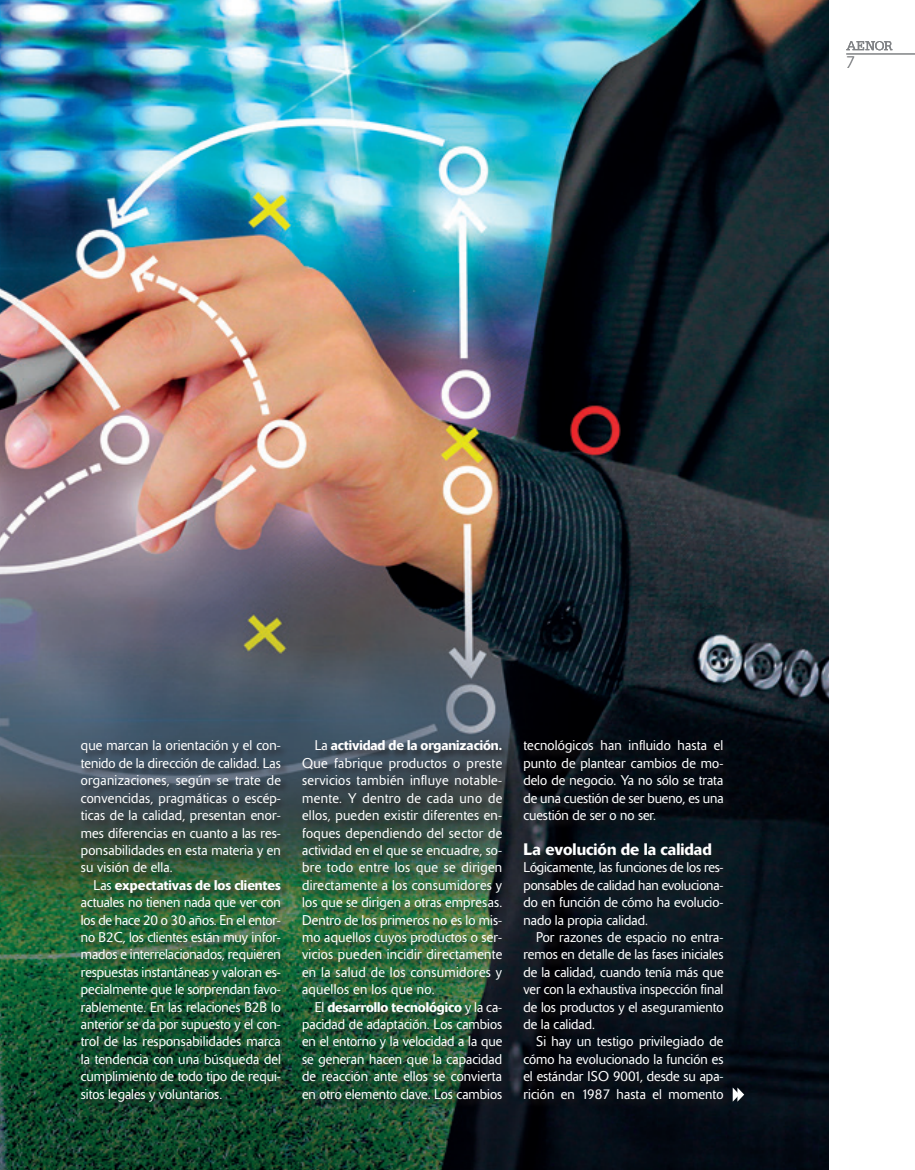
<style>
.page{position:relative;width:915px;height:1170px;background:#fff}
.page>*{position:absolute;margin:0;border:0;box-sizing:border-box;transform-origin:0 0}
._04_LADILLO{font:500 16.5px "Delta";color:#fff}
.t1{font:300 16.5px "Caecilia LT Std";color:#808285}
._04_TEXTO_CORRIDO{font:300 13.95px/17.4px "Delta";color:#fff;text-align:justify}
.s1{font-weight:500}
</style>
<div class="page">
<img style="left:23px;top:0;width:805px;height:1169px">
<img style="left:0;top:0;width:23px;height:1169px">
<hr style="left:846px;top:54px;width:68px;height:1px;background:#808285">
<svg style="left:846px;top:41px;width:46px;height:10px"></svg>
<div style="left:81px;top:740px;width:208px;height:369px;background:#231f20;opacity:.75"></div>
<div style="left:302px;top:740px;width:208px;height:366px;background:#231f20;opacity:.75"></div>
<div style="left:523px;top:740px;width:208px;height:366px;background:#231f20;opacity:.75"></div>
<svg style="left:732px;top:1087px;width:12px;height:14px"></svg>
<p class="t1" style="left:846px;top:53px;width:11px">7</p>
<p class="_04_TEXTO_CORRIDO" style="left:81px;top:737px;width:201px">que marcan la orientación y el con&shy;tenido de la dirección de calidad. Las organizaciones, según se trate de convencidas, pragmáticas o escép&shy;ticas de la calidad, presentan enor&shy;mes diferencias en cuanto a las res&shy;ponsabilidades en esta materia y en su visión de ella.</p>
<p class="_04_TEXTO_CORRIDO" style="left:81px;top:876px;width:201px;text-indent:13px">Las <span class="s1">expectativas de los clientes </span>actuales no tienen nada que ver con los de hace 20 o 30 años. En el entor&shy;no B2C, los clientes están muy infor&shy;mados e interrelacionados, requieren respuestas instantáneas y valoran es&shy;pecialmente que le sorprendan favo&shy;rablemente. En las relaciones B2B lo anterior se da por supuesto y el con&shy;trol de las responsabilidades marca la tendencia con una búsqueda del cumplimiento de todo tipo de requi&shy;sitos legales y voluntarios.</p>
<p class="_04_TEXTO_CORRIDO" style="left:302px;top:737px;width:201px;text-indent:13px">La <span class="s1">actividad de la organización.<br></span>Que fabrique productos o preste servicios también influye notable&shy;mente. Y dentro de cada uno de ellos, pueden existir diferentes en&shy;foques dependiendo del sector de actividad en el que se encuadre, so&shy;bre todo entre los que se dirigen directamente a los consumidores y los que se dirigen a otras empresas.<br>Dentro de los primeros no es lo mis&shy;mo aquellos cuyos productos o ser&shy;vicios pueden incidir directamente en la salud de los consumidores y aquellos en los que no.</p>
<p class="_04_TEXTO_CORRIDO" style="left:302px;top:998px;width:201px;text-indent:13px">El <span class="s1">desarrollo tecnológico</span> y la ca&shy;pacidad de adaptación. Los cambios en el entorno y la velocidad a la que se generan hacen que la capacidad de reacción ante ellos se convierta en otro elemento clave. Los cambios</p>
<p class="_04_TEXTO_CORRIDO" style="left:523px;top:737px;width:201px">tecnológicos han influido hasta el punto de plantear cambios de mo&shy;delo de negocio. Ya no sólo se trata de una cuestión de ser bueno, es una cuestión de ser o no ser.</p>
<p class="_04_LADILLO" style="left:523px;top:839px;width:190px">La evolución de la calidad</p>
<p class="_04_TEXTO_CORRIDO" style="left:523px;top:858px;width:201px">Lógicamente, las funciones de los res&shy;ponsables de calidad han evoluciona&shy;do en función de cómo ha evolucio&shy;nado la propia calidad.</p>
<p class="_04_TEXTO_CORRIDO" style="left:523px;top:928px;width:201px;text-indent:13px">Por razones de espacio no entra&shy;remos en detalle de las fases iniciales de la calidad, cuando tenía más que ver con la exhaustiva inspección final de los productos y el aseguramiento de la calidad.</p>
<p class="_04_TEXTO_CORRIDO" style="left:523px;top:1032px;width:201px;text-indent:13px">Si hay un testigo privilegiado de cómo ha evolucionado la función es el estándar ISO 9001, desde su apa&shy;rición en 1987 hasta el momento</p>
</div>
